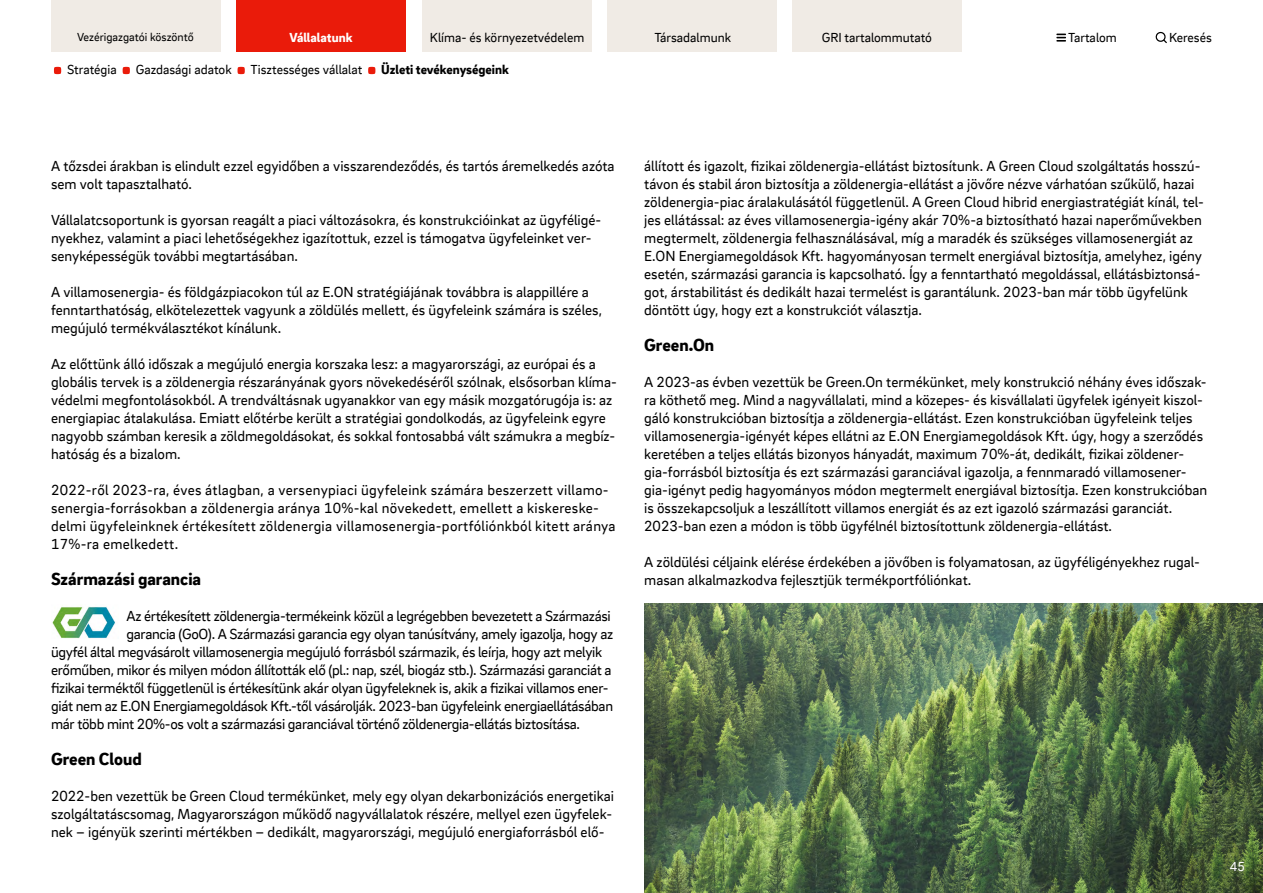
<style>
.page{position:relative;width:1263px;height:893px;background:#fff}
.page>*{position:absolute;margin:0;border:0;box-sizing:border-box;transform-origin:0 0}
.t1{font:900 18px "EON Brix Sans";color:#000}
.t2{font:15px/18px "EON Brix Sans";color:#000}
.t3{font:15px "EON Brix Sans";letter-spacing:-.02em;color:#000}
.t4{font:15px/18px "EON Brix Sans";letter-spacing:.02em;color:#000}
.t5{font:13.5px "EON Brix Sans";color:#000}
.t6{font:900 13.5px "EON Brix Sans";color:#000}
.t7{font:900 13.5px "EON Brix Sans";color:#fff}
.t8{font:13.5px "EON Brix Sans";color:#fff}
.t9{font:12px "EON Brix Sans";color:#000}
</style>
<div class="page">
<img style="left:52px;top:606px;width:64px;height:32px">
<img style="left:644px;top:603px;width:619px;height:290px">
<svg style="left:1056px;top:34px;width:10px;height:8px"></svg>
<svg style="left:1155px;top:31px;width:12px;height:12px"></svg>
<div style="left:51px;top:0;width:169px;height:51px;background:#f0ebe5"></div>
<div style="left:237px;top:0;width:169px;height:51px;background:#ea1b0a"></div>
<div style="left:422px;top:0;width:169px;height:51px;background:#f0ebe5"></div>
<div style="left:608px;top:0;width:169px;height:51px;background:#f0ebe5"></div>
<div style="left:792px;top:0;width:169px;height:51px;background:#f0ebe5"></div>
<svg style="left:54px;top:67px;width:7px;height:7px"></svg>
<svg style="left:123px;top:67px;width:7px;height:7px"></svg>
<svg style="left:237px;top:67px;width:8px;height:7px"></svg>
<svg style="left:368px;top:67px;width:7px;height:7px"></svg>
<p class="t9" style="left:77px;top:29px;width:118px">Vezérigazgatói köszöntő</p>
<p class="t7" style="left:290px;top:29px;width:64px">Vállalatunk</p>
<p class="t5" style="left:430px;top:29px;width:156px">Klíma- és környezetvédelem</p>
<p class="t5" style="left:654px;top:29px;width:78px">Társadalmunk</p>
<p class="t5" style="left:822px;top:29px;width:112px">GRI tartalommutató</p>
<p class="t5" style="left:1068px;top:28px;width:50px">Tartalom</p>
<p class="t5" style="left:1169px;top:28px;width:44px">Keresés</p>
<p class="t5" style="left:67px;top:61px;width:51px">Stratégia</p>
<p class="t5" style="left:136px;top:61px;width:98px">Gazdasági adatok</p>
<p class="t5" style="left:251px;top:61px;width:113px">Tisztességes vállalat</p>
<p class="t6" style="left:381px;top:61px;width:129px">Üzleti tevékenységeink</p>
<p class="t2" style="left:51px;top:156px;width:565px">A tőzsdei árakban is elindult ezzel egyidőben a visszarendeződés, és tartós áremelkedés azóta sem volt tapasztalható.</p>
<p class="t2" style="left:51px;top:210px;width:552px">Vállalatcsoportunk is gyorsan reagált a piaci változásokra, és konstrukcióinkat az ügyféligé&shy;nyekhez, valamint a piaci lehetőségekhez igazítottuk, ezzel is támogatva ügyfeleinket ver&shy;senyképességük további megtartásában.</p>
<p class="t2" style="left:51px;top:282px;width:552px">A villamosenergia- és földgázpiacokon túl az E.ON stratégiájának továbbra is alappillére a fenntarthatóság, elkötelezettek vagyunk a zöldülés mellett, és ügyfeleink számára is széles, megújuló termékválasztékot kínálunk.</p>
<p class="t2" style="left:51px;top:354px;width:567px">Az előttünk álló időszak a megújuló energia korszaka lesz: a magyarországi, az európai és a globális tervek is a zöldenergia részarányának gyors növekedéséről szólnak, elsősorban klíma&shy;védelmi megfontolásokból. A trendváltásnak ugyanakkor van egy másik mozgatórugója is: az energiapiac átalakulása. Emiatt előtérbe került a stratégiai gondolkodás, az ügyfeleink egyre nagyobb számban keresik a zöldmegoldásokat, és sokkal fontosabbá vált számukra a megbíz&shy;hatóság és a bizalom.</p>
<p class="t4" style="left:51px;top:480px;width:566px">2022-ről 2023-ra, éves átlagban, a versenypiaci ügyfeleink számára beszerzett villamo&shy;senergia-forrásokban a zöldenergia aránya 10%-kal növekedett, emellett a kiskereske&shy;delmi ügyfeleinknek értékesített zöldenergia villamosenergia-portfóliónkból kitett aránya 17%-ra emelkedett.</p>
<p class="t1" style="left:51px;top:567px;width:152px">Származási garancia</p>
<p class="t3" style="left:126px;top:606px;width:486px">Az értékesített zöldenergia-termékeink közül a legrégebben bevezetett a Származási</p>
<p class="t3" style="left:126px;top:624px;width:488px">garancia (GoO). A Származási garancia egy olyan tanúsítvány, amely igazolja, hogy az</p>
<p class="t3" style="left:51px;top:642px;width:553px">ügyfél által megvásárolt villamosenergia megújuló forrásból származik, és leírja, hogy azt melyik</p>
<p class="t3" style="left:51px;top:660px;width:562px">erőműben, mikor és milyen módon állították elő (pl.: nap, szél, biogáz stb.). Származási garanciát a</p>
<p class="t3" style="left:51px;top:678px;width:559px">fizikai terméktől függetlenül is értékesítünk akár olyan ügyfeleknek is, akik a fizikai villamos ener-</p>
<p class="t3" style="left:51px;top:696px;width:564px">giát nem az E.ON Energiamegoldások Kft.-től vásárolják. 2023-ban ügyfeleink energiaellátásában</p>
<p class="t3" style="left:51px;top:714px;width:531px">már több mint 20%-os volt a származási garanciával történő zöldenergia-ellátás biztosítása.</p>
<p class="t1" style="left:51px;top:747px;width:92px">Green Cloud</p>
<p class="t2" style="left:51px;top:786px;width:565px">2022-ben vezettük be Green Cloud termékünket, mely egy olyan dekarbonizációs energetikai szolgáltatáscsomag, Magyarországon működő nagyvállalatok részére, mellyel ezen ügyfelek&shy;nek – igényük szerinti mértékben – dedikált, magyarországi, megújuló energiaforrásból elő-</p>
<p class="t2" style="left:644px;top:156px;width:561px">állított és igazolt, fizikai zöldenergia-ellátást biztosítunk. A Green Cloud szolgáltatás hosszú&shy;távon és stabil áron biztosítja a zöldenergia-ellátást a jövőre nézve várhatóan szűkülő, hazai zöldenergia-piac áralakulásától függetlenül. A Green Cloud hibrid energiastratégiát kínál, tel&shy;jes ellátással: az éves villamosenergia-igény akár 70%-a biztosítható hazai naperőművekben megtermelt, zöldenergia felhasználásával, míg a maradék és szükséges villamosenergiát az E.ON Energiamegoldások Kft. hagyományosan termelt energiával biztosítja, amelyhez, igény esetén, származási garancia is kapcsolható. Így a fenntartható megoldással, ellátásbiztonsá&shy;got, árstabilitást és dedikált hazai termelést is garantálunk. 2023-ban már több ügyfelünk döntött úgy, hogy ezt a konstrukciót választja.</p>
<p class="t1" style="left:644px;top:333px;width:72px">Green.On</p>
<p class="t2" style="left:644px;top:372px;width:565px">A 2023-as évben vezettük be Green.On termékünket, mely konstrukció néhány éves időszak&shy;ra köthető meg. Mind a nagyvállalati, mind a közepes- és kisvállalati ügyfelek igényeit kiszol&shy;gáló konstrukcióban biztosítja a zöldenergia-ellátást. Ezen konstrukcióban ügyfeleink teljes villamosenergia-igényét képes ellátni az E.ON Energiamegoldások Kft. úgy, hogy a szerződés keretében a teljes ellátás bizonyos hányadát, maximum 70%-át, dedikált, fizikai zöldener&shy;gia-forrásból biztosítja és ezt származási garanciával igazolja, a fennmaradó villamosener&shy;gia-igényt pedig hagyományos módon megtermelt energiával biztosítja. Ezen konstrukcióban is összekapcsoljuk a leszállított villamos energiát és az ezt igazoló származási garanciát.<br>2023-ban ezen a módon is több ügyfélnél biztosítottunk zöldenergia-ellátást.</p>
<p class="t2" style="left:644px;top:552px;width:557px">A zöldülési céljaink elérése érdekében a jövőben is folyamatosan, az ügyféligényekhez rugal&shy;masan alkalmazkodva fejlesztjük termékportfóliónkat.</p>
<p class="t8" style="left:1230px;top:858px;width:17px">45</p>
</div>
